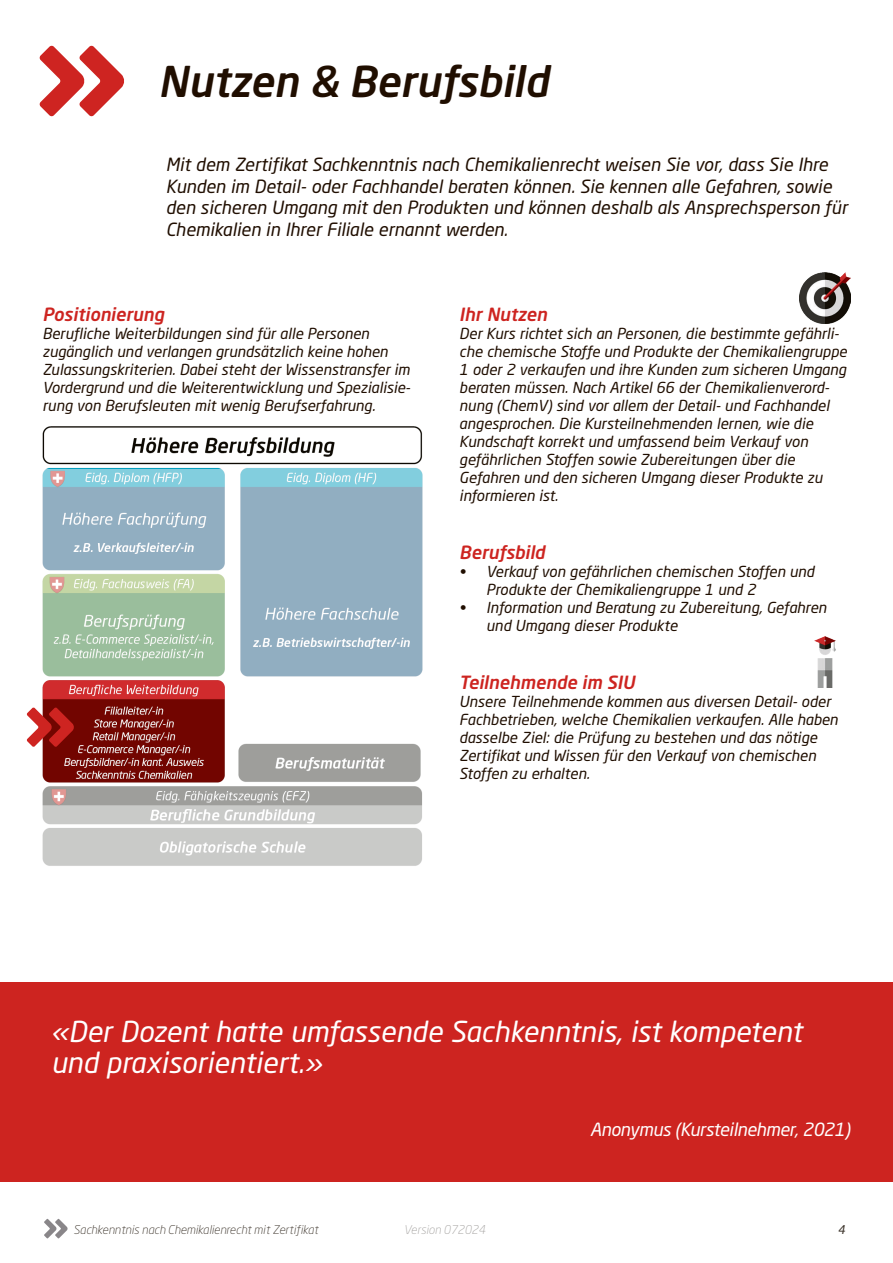
<style>
.page{position:relative;width:893px;height:1263px;background:#fff}
.page>*{position:absolute;margin:0;border:0;box-sizing:border-box;transform-origin:0 0}
.t1{font:italic 500 42px "Neo Sans W1 G";color:#200e00}
._05_Intro-Text{font:italic 28.5px/31.5px "Neo Sans W1 G";color:#fff}
._06_Untertitel_roter_Balken{font:italic 18px/21.6px "Neo Sans W1 G";color:#200e00}
.t2{font:italic 500 18px "Neo Sans W1 G";color:#cd2420}
._05_Intro-Text-2{font:italic 18px "Neo Sans W1 G";letter-spacing:-.02em;color:#fff}
._06_Untertitel_roter_Balken-2{font:italic 15px/18px "Neo Sans W1 G";color:#200e00}
.t3{font:italic 300 12px "Neo Sans W1 G";color:#3c342b}
.t4{font:italic 300 12px "Neo Sans W1 G";color:#a5a3a1}
.t5{font:italic 12px "Neo Sans W1 G";color:#3c342b}
</style>
<div class="page">
<svg style="left:44px;top:1219px;width:24px;height:19px"></svg>
<svg style="left:40px;top:46px;width:84px;height:70px"></svg>
<div style="left:0;top:982px;width:893px;height:200px;background:#cd2420"></div>
<img style="left:26px;top:426px;width:397px;height:357px">
<svg style="left:27px;top:707px;width:47px;height:40px;background:#b43734"></svg>
<img style="left:800px;top:272px;width:51px;height:51px">
<img style="left:814px;top:637px;width:22px;height:51px">
<svg style="left:27px;top:469px;width:203px;height:210px;background:#acc7c0"></svg>
<svg style="left:234px;top:468px;width:189px;height:315px;fill:#91aec1"></svg>
<svg style="left:42px;top:786px;width:380px;height:80px;background:#c6c6c4"></svg>
<p class="t1" style="left:158px;top:55px;width:392px">Nutzen &amp; Berufsbild</p>
<p class="_06_Untertitel_roter_Balken" style="left:166px;top:153px;width:683px">Mit dem Zertifikat Sachkenntnis nach Chemikalienrecht weisen Sie vor, dass Sie Ihre Kunden im Detail- oder Fachhandel beraten können. Sie kennen alle Gefahren, sowie den sicheren Umgang mit den Produkten und können deshalb als Ansprechsperson für Chemikalien in Ihrer Filiale ernannt werden.</p>
<p class="t2" style="left:43px;top:303px;width:123px">Positionierung</p>
<p class="_06_Untertitel_roter_Balken-2" style="left:43px;top:325px;width:369px">Berufliche Weiterbildungen sind für alle Personen zugänglich und verlangen grundsätzlich keine hohen Zulassungskriterien. Dabei steht der Wissenstransfer im Vordergrund und die Weiterentwicklung und Spezialisie&shy;rung von Berufsleuten mit wenig Berufserfahrung.</p>
<p class="t2" style="left:459px;top:303px;width:89px">Ihr Nutzen</p>
<p class="_06_Untertitel_roter_Balken-2" style="left:459px;top:325px;width:389px">Der Kurs richtet sich an Personen, die bestimmte gefährli&shy;che chemische Stoffe und Produkte der Chemikaliengruppe 1 oder 2 verkaufen und ihre Kunden zum sicheren Umgang beraten müssen. Nach Artikel 66 der Chemikalienverord&shy;nung (ChemV) sind vor allem der Detail- und Fachhandel angesprochen. Die Kursteilnehmenden lernen, wie die Kundschaft korrekt und umfassend beim Verkauf von gefährlichen Stoffen sowie Zubereitungen über die Gefahren und den sicheren Umgang dieser Produkte zu informieren ist.</p>
<p class="t2" style="left:459px;top:541px;width:87px">Berufsbild</p>
<p class="_06_Untertitel_roter_Balken-2" style="left:486px;top:562px;width:330px;text-indent:-27px">• Verkauf von gefährlichen chemischen Stoffen und<br>Produkte der Chemikaliengruppe 1 und 2</p>
<p class="_06_Untertitel_roter_Balken-2" style="left:486px;top:598px;width:342px;text-indent:-27px">• Information und Beratung zu Zubereitung, Gefahren und Umgang dieser Produkte</p>
<p class="t2" style="left:459px;top:671px;width:177px">Teilnehmende im SIU</p>
<p class="_06_Untertitel_roter_Balken-2" style="left:459px;top:692px;width:380px">Unsere Teilnehmende kommen aus diversen Detail- oder Fachbetrieben, welche Chemikalien verkaufen. Alle haben dasselbe Ziel: die Prüfung zu bestehen und das nötige Zertifikat und Wissen für den Verkauf von chemischen Stoffen zu erhalten.</p>
<p class="_05_Intro-Text" style="left:51px;top:1015px;width:753px">«Der Dozent hatte umfassende Sachkenntnis, ist kompetent und praxisorientiert.»</p>
<p class="_05_Intro-Text-2" style="left:590px;top:1118px;width:262px">Anonymus (Kursteilnehmer, 2021)</p>
<p class="t3" style="left:74px;top:1222px;width:246px">Sachkenntnis nach Chemikalienrecht mit Zertifikat</p>
<p class="t4" style="left:404px;top:1222px;width:83px">Version 072024</p>
<p class="t5" style="left:838px;top:1222px;width:9px">4</p>
</div>
